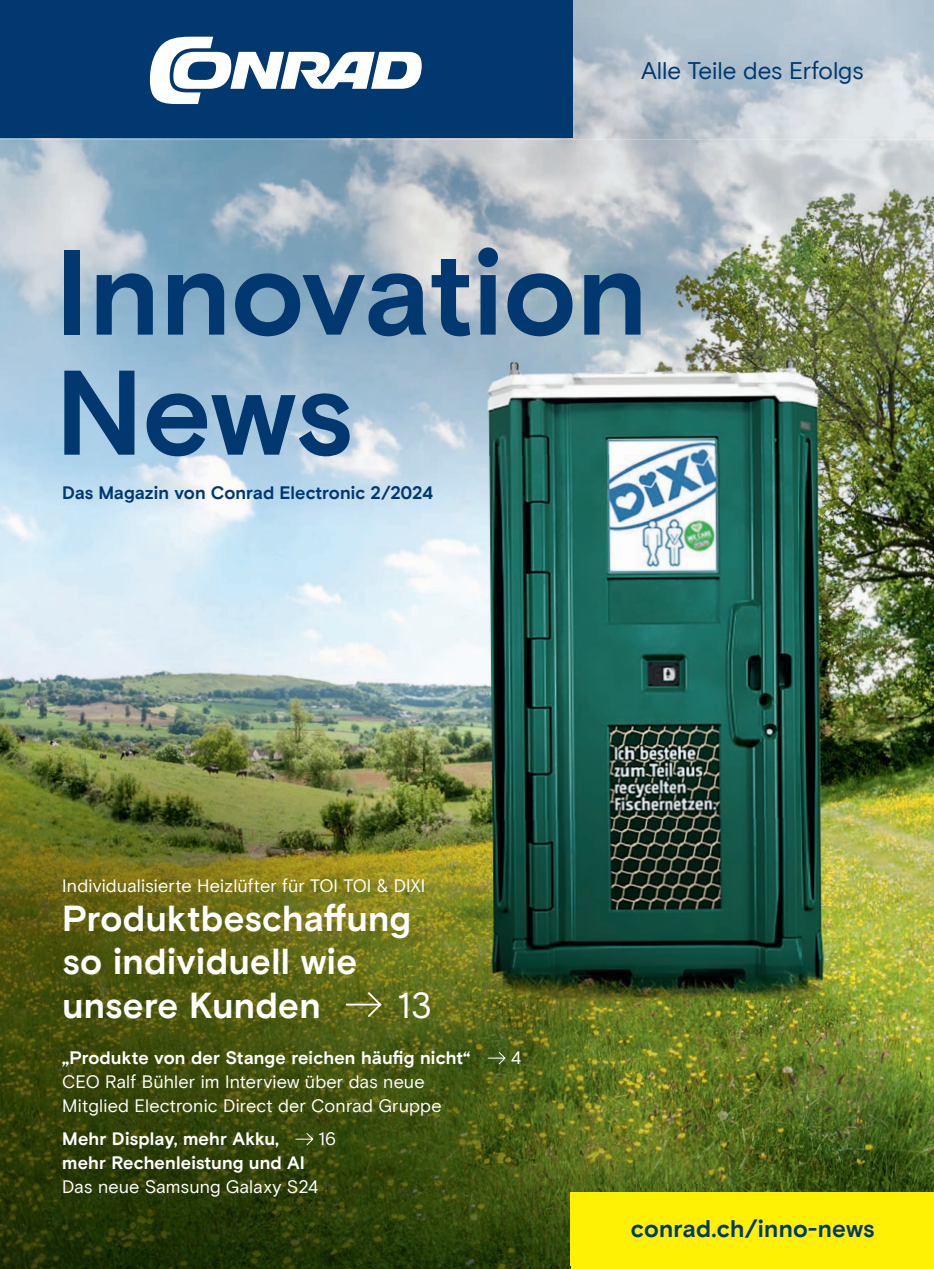
<style>
.page{position:relative;width:934px;height:1269px;background:#fff}
.page>*{position:absolute;margin:0;border:0;box-sizing:border-box;transform-origin:0 0}
.t1{font:700 120px/120px "Conrad Basis";letter-spacing:-.005em;color:#00386f}
.t2{font:700 36px/43.2px "Conrad Basis";letter-spacing:.01em;color:#fff}
.t3{font:36px "Conrad Basis";color:#fff}
.t4{font:700 24px "Conrad Basis";letter-spacing:.005em;color:#00386f}
.t5{font:24px "Conrad Basis";color:#00386f}
.t6{font:18px/24px "Conrad Basis";letter-spacing:.005em;color:#fff}
.t7{font:700 18px/24px "Conrad Basis";letter-spacing:.005em;color:#fff}
.t8{font:700 18px "Conrad Basis";color:#00386f}
</style>
<div class="page">
<img style="left:0;top:140px;width:51px;height:1129px">
<img style="left:41px;top:140px;width:376px;height:320px">
<img style="left:417px;top:140px;width:376px;height:316px">
<img style="left:793px;top:140px;width:54px;height:1052px">
<img style="left:847px;top:140px;width:86px;height:1052px">
<img style="left:44px;top:456px;width:376px;height:369px">
<img style="left:420px;top:453px;width:380px;height:368px">
<img style="left:47px;top:821px;width:376px;height:369px">
<img style="left:423px;top:817px;width:380px;height:366px">
<img style="left:51px;top:1183px;width:753px;height:86px">
<img style="left:0;top:0;width:902px;height:140px">
<div style="left:0;top:0;width:572px;height:138px;background:#00386f"></div>
<div style="left:570px;top:1192px;width:363px;height:77px;background:#fff101"></div>
<svg style="left:150px;top:37px;width:271px;height:67px"></svg>
<svg style="left:346px;top:992px;width:35px;height:25px"></svg>
<svg style="left:295px;top:1132px;width:18px;height:13px"></svg>
<svg style="left:488px;top:1051px;width:17px;height:13px"></svg>
<h3 class="t5" style="left:641px;top:57px;width:224px">Alle Teile des Erfolgs</h3>
<h1 class="t1" style="left:55px;top:237px;width:594px">Innovation<br>News</h1>
<p class="t8" style="left:62px;top:482px;width:372px">Das Magazin von Conrad Electronic 2/2024</p>
<p class="t6" style="left:62px;top:874px;width:364px">Individualisierte Heizlüfter für TOI TOI &amp; DIXI</p>
<h2 class="t2" style="left:62px;top:898px;width:350px">Produktbeschaffung so individuell wie unsere Kunden</h2>
<h2 class="t3" style="left:397px;top:984px;width:36px">13</h2>
<p class="t7" style="left:62px;top:1046px;width:409px">„Produkte von der Stange reichen häufig nicht“</p>
<p class="t6" style="left:62px;top:1070px;width:381px">CEO Ralf Bühler im Interview über das neue<br>Mitglied Electronic Direct der Conrad Gruppe</p>
<p class="t7" style="left:62px;top:1127px;width:244px">Mehr Display, mehr Akku, mehr Rechenleistung und AI</p>
<p class="t6" style="left:62px;top:1175px;width:257px">Das neue Samsung Galaxy S24</p>
<p class="t6" style="left:318px;top:1127px;width:19px">16</p>
<p class="t6" style="left:511px;top:1046px;width:12px">4</p>
<h3 class="t4" style="left:630px;top:1214px;width:245px">conrad.ch/inno-news</h3>
</div>
